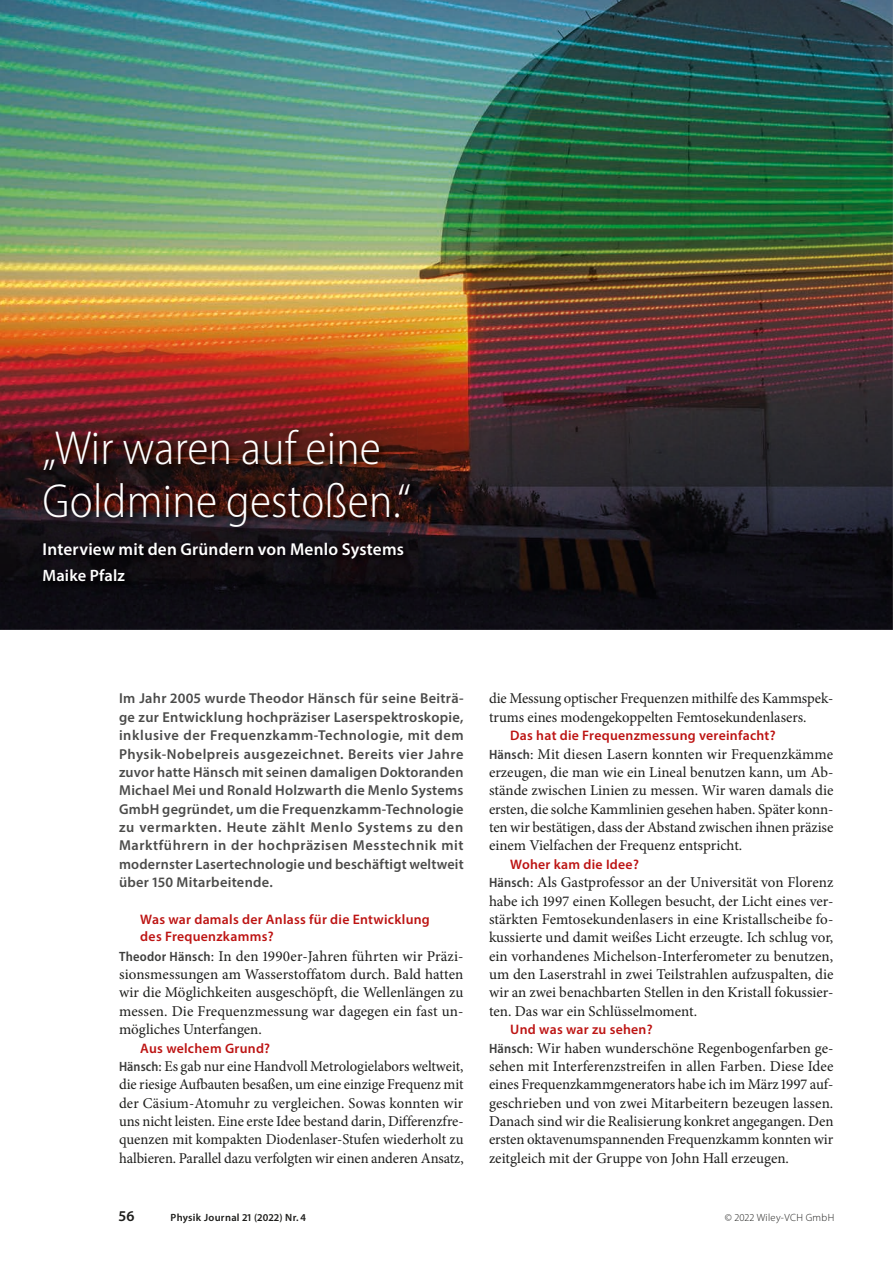
<style>
.page{position:relative;width:893px;height:1263px;background:#fff}
.page>*{position:absolute;margin:0;border:0;box-sizing:border-box;transform-origin:0 0}
.t1{font:300 semi-condensed 48px/52.5px "Myriad Pro";letter-spacing:.005em;color:#fff}
.t2{font:600 17.25px "Myriad Pro";letter-spacing:.01em;color:#fff}
.t3{font:600 16.5px "Myriad Pro";letter-spacing:.01em;color:#fff}
.t4{font:15px/18.3px "Minion Pro";letter-spacing:-.005em;color:#1d1d1b;text-align:justify}
.t5{font:600 15px "Myriad Pro";color:#1d1d1b}
.t6{font:600 14.4px/18.3px "Myriad Pro";letter-spacing:.015em;color:#4b4b4a;text-align:justify}
.t7{font:600 13.8px/17.1px "Myriad Pro";letter-spacing:.02em;color:#bd1413}
.t8{font:600 10.5px "Myriad Pro";letter-spacing:.03em;color:#1d1d1b}
.t9{font:300 10.5px "Myriad Pro";letter-spacing:.03em;color:#1d1d1b}
.s1{font-family:"Myriad Pro";font-weight:600;font-stretch:semi-condensed;font-size:13.5px;color:#3d3d3c}
</style>
<div class="page">
<img style="left:0;top:0;width:893px;height:630px">
<img style="left:42px;top:429px;width:375px;height:160px">
<h1 class="t1" style="left:43px;top:422px;width:370px">„Wir waren auf eine<br>Goldmine gestoßen.“</h1>
<p class="t2" style="left:43px;top:538px;width:363px">Interview mit den Gründern von Menlo Systems</p>
<p class="t3" style="left:43px;top:565px;width:84px">Maike Pfalz</p>
<p class="t6" style="left:119px;top:689px;width:346px">Im Jahr 2005 wurde Theodor Hänsch für seine Beiträ&shy;ge zur Entwicklung hochpräziser Laserspektroskopie, inklusive der Frequenzkamm-Technologie, mit dem Physik-Nobelpreis ausgezeichnet. Bereits vier Jahre zuvor hatte Hänsch mit seinen damaligen Doktoranden Michael Mei und Ronald Holzwarth die Menlo Systems GmbH gegründet, um die Frequenzkamm-Technologie zu vermarkten. Heute zählt Menlo Systems zu den Marktführern in der hochpräzisen Messtechnik mit modernster Lasertechnologie und beschäftigt weltweit über 150 Mitarbeitende.</p>
<p class="t7" style="left:140px;top:910px;width:291px">Was war damals der Anlass für die Entwicklung des Frequenzkamms?</p>
<p class="t4" style="left:119px;top:947px;width:346px"><span class="s1">Theodor Hänsch</span>: In den 1990er-Jahren führten wir Präzi&shy;sionsmessungen am Wasserstoffatom durch. Bald hatten wir die Möglichkeiten ausgeschöpft, die Wellenlängen zu messen. Die Frequenzmessung war dagegen ein fast un&shy;mögliches Unterfangen.</p>
<p class="t7" style="left:140px;top:1039px;width:131px">Aus welchem Grund?</p>
<p class="t4" style="left:119px;top:1057px;width:346px"><span class="s1">Hänsch</span>: Es gab nur eine Handvoll Metrologielabors weltweit, die riesige Aufbauten besaßen, um eine einzige Frequenz mit der Cäsium-Atomuhr zu vergleichen. Sowas konnten wir uns nicht leisten. Eine erste Idee bestand darin, Differenzfre&shy;quenzen mit kompakten Diodenlaser-Stufen wiederholt zu halbieren. Parallel dazu verfolgten wir einen anderen Ansatz,</p>
<p class="t4" style="left:489px;top:689px;width:346px">die Messung optischer Frequenzen mithilfe des Kammspek&shy;trums eines modengekoppelten Femtosekundenlasers.</p>
<p class="t7" style="left:510px;top:727px;width:267px">Das hat die Frequenzmessung vereinfacht?</p>
<p class="t4" style="left:489px;top:745px;width:346px"><span class="s1">Hänsch</span>: Mit diesen Lasern konnten wir Frequenzkämme erzeugen, die man wie ein Lineal benutzen kann, um Ab&shy;stände zwischen Linien zu messen. Wir waren damals die ersten, die solche Kammlinien gesehen haben. Später konn&shy;ten wir bestätigen, dass der Abstand zwischen ihnen präzise einem Vielfachen der Frequenz entspricht.</p>
<p class="t7" style="left:510px;top:855px;width:130px">Woher kam die Idee?</p>
<p class="t4" style="left:489px;top:873px;width:346px"><span class="s1">Hänsch</span>: Als Gastprofessor an der Universität von Florenz habe ich 1997 einen Kollegen besucht, der Licht eines ver&shy;stärkten Femtosekundenlasers in eine Kristallscheibe fo&shy;kussierte und damit weißes Licht erzeugte. Ich schlug vor, ein vorhandenes Michelson-Interferometer zu benutzen, um den Laserstrahl in zwei Teilstrahlen aufzuspalten, die wir an zwei benachbarten Stellen in den Kristall fokussier&shy;ten. Das war ein Schlüsselmoment.</p>
<p class="t7" style="left:510px;top:1021px;width:144px">Und was war zu sehen?</p>
<p class="t4" style="left:489px;top:1039px;width:346px"><span class="s1">Hänsch</span>: Wir haben wunderschöne Regenbogenfarben ge&shy;sehen mit Interferenzstreifen in allen Farben. Diese Idee eines Frequenzkammgenerators habe ich im März 1997 auf&shy;geschrieben und von zwei Mitarbeitern bezeugen lassen.<br>Danach sind wir die Realisierung konkret angegangen. Den ersten oktavenumspannenden Frequenzkamm konnten wir zeitgleich mit der Gruppe von John Hall erzeugen.</p>
<p class="t5" style="left:119px;top:1206px;width:17px">56</p>
<p class="t8" style="left:171px;top:1211px;width:137px">Physik Journal 21 (2022) Nr. 4</p>
<p class="t9" style="left:725px;top:1211px;width:111px">© 2022 Wiley-VCH GmbH</p>
</div>
